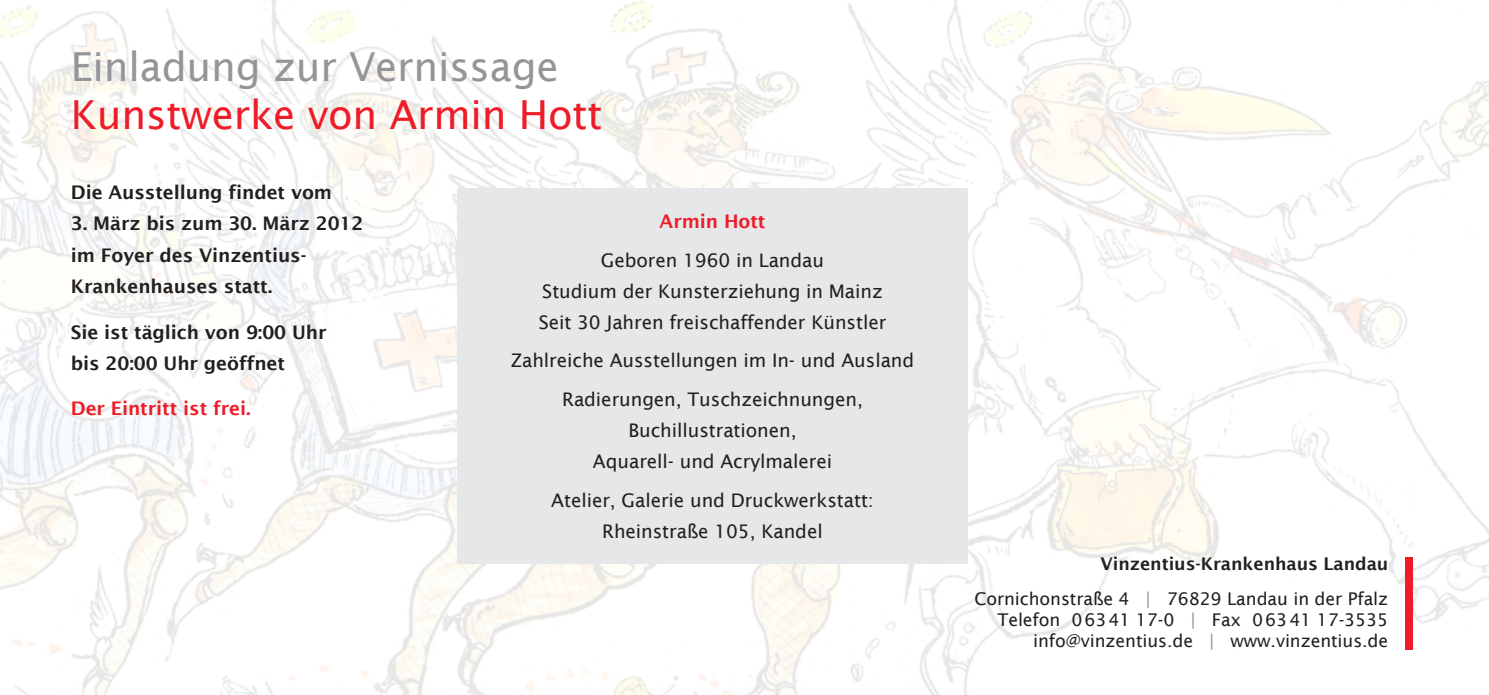
<style>
.page{position:relative;width:1489px;height:695px;background:#fff}
.page>*{position:absolute;margin:0;border:0;box-sizing:border-box;transform-origin:0 0}
.t1{font:40px "Lucida Sans";letter-spacing:-.005em;color:#939598}
.t2{font:40px "Lucida Sans";letter-spacing:-.005em;color:#ee1c28}
.t3{font:18.75px/31.2px "Lucida Sans";letter-spacing:-.005em;color:#231f20;text-align:center}
.t4{font:600 18.75px/31.2px "Lucida Sans";letter-spacing:-.005em;color:#231f20}
.t5{font:600 18.75px "Lucida Sans";letter-spacing:-.005em;color:#ee1c28}
.t6{font:17.5px/35.2px "Lucida Sans";letter-spacing:-.005em;color:#231f20;text-align:right}
.s1{font-weight:600}
.s2{color:#939598}
</style>
<div class="page">
<img style="left:0;top:0;width:1488px;height:694px">
<div style="left:1404px;top:556px;width:7px;height:93px;background:#ee1c28"></div>
<div style="left:457px;top:188px;width:510px;height:375px;background:#e6e7e9"></div>
<h1 class="t1" style="left:71px;top:43px;width:489px">Einladung zur Vernissage</h1>
<h1 class="t2" style="left:71px;top:91px;width:533px">Kunstwerke von Armin Hott</h1>
<p class="t4" style="left:71px;top:177px;width:263px">Die Ausstellung findet vom</p>
<p class="t4" style="left:71px;top:208px;width:294px">3. März bis zum 30. März 2012 im Foyer des Vinzentius-<br>Krankenhauses statt.</p>
<p class="t4" style="left:71px;top:316px;width:257px">Sie ist täglich von 9:00 Uhr bis 20:00 Uhr geöffnet</p>
<p class="t5" style="left:71px;top:398px;width:181px">Der Eintritt ist frei.</p>
<p class="t5" style="left:659px;top:211px;width:107px">Armin Hott</p>
<p class="t3" style="left:538px;top:244px;width:349px">Geboren 1960 in Landau<br>Studium der Kunsterziehung in Mainz<br>Seit 30 Jahren freischaffender Künstler</p>
<p class="t3" style="left:511px;top:341px;width:405px;line-height:38.2px">Zahlreiche Ausstellungen im In- und Ausland<br>Radierungen, Tuschzeichnungen,</p>
<p class="t3" style="left:593px;top:414px;width:241px">Buchillustrationen,<br>Aquarell- und Acrylmalerei</p>
<p class="t3" style="left:551px;top:484px;width:324px">Atelier, Galerie und Druckwerkstatt:<br>Rheinstraße 105, Kandel</p>
<p class="t6" style="left:974px;top:546px;width:415px"><span class="s1">Vinzentius-Krankenhaus Landau<br></span>Cornichonstraße 4 <span class="s2">|</span> 76829 Landau in der Pfalz</p>
<p class="t6" style="left:997px;top:609px;width:392px;line-height:21px">Telefon 06341 17-0 <span class="s2">|</span> Fax 06341 17-3535 info@vinzentius.de <span class="s2">|</span> www.vinzentius.de</p>
</div>
